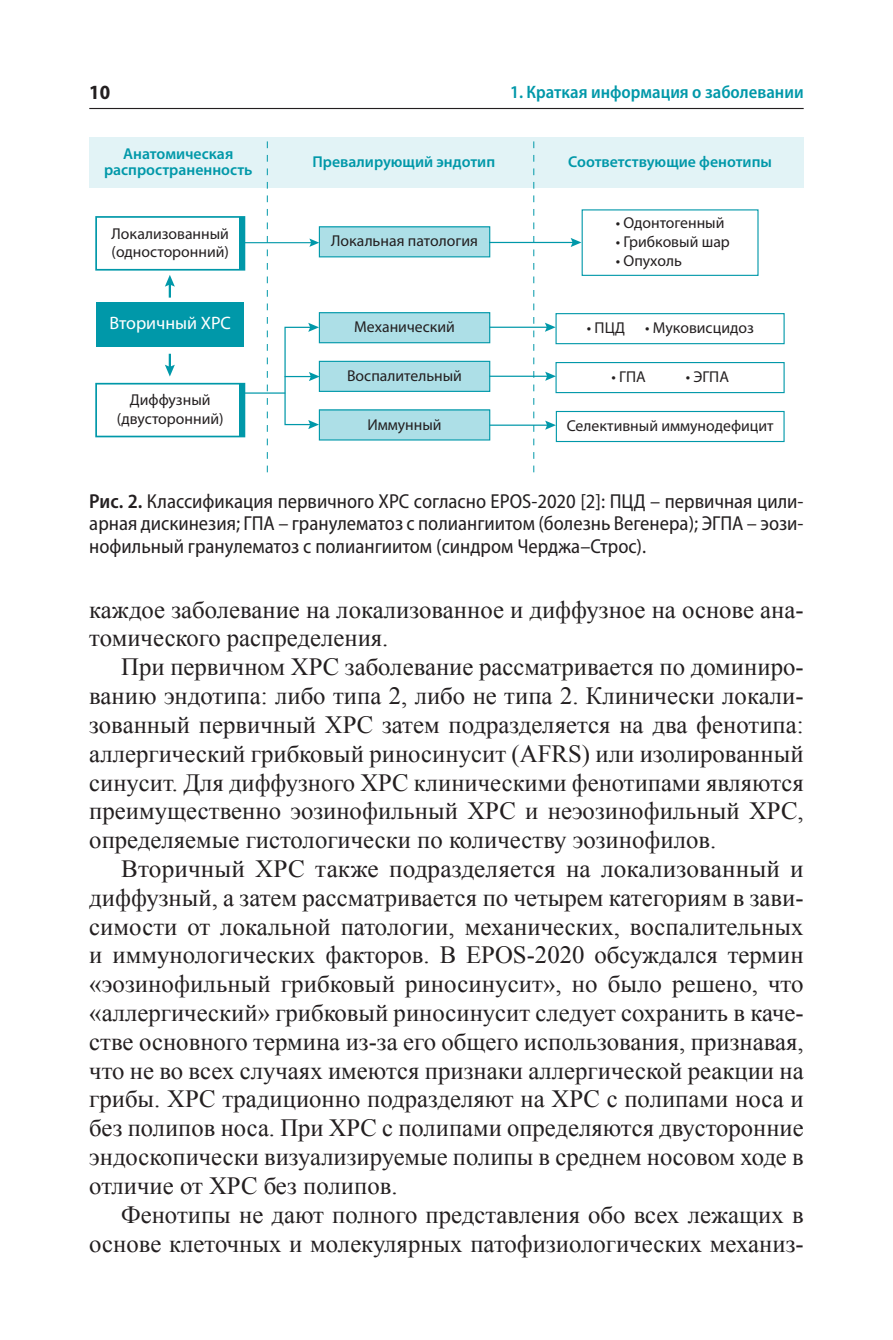
<style>
.page{position:relative;width:893px;height:1340px;background:#fff}
.page>*{position:absolute;margin:0;border:0;box-sizing:border-box;transform-origin:0 0}
.t1{font:24.75px/28.8px "Times New Roman";color:#231f20;text-align:justify}
.t2{font:semi-condensed 20.25px/22.5px "Myriad Pro";color:#231f20;text-align:justify}
.t3{font:700 semi-condensed 20.25px "Myriad Pro";color:#231f20}
.t4{font:600 semi-condensed 18px "Myriad Pro";color:#0098a9}
.t5{font:18px "Myriad Pro";color:#fff}
.t6{font:15.75px/18.9px "Myriad Pro";color:#231f20}
.t7{font:600 15.75px/15.8px "Myriad Pro";color:#0098a9;text-align:center}
.s1{font-weight:600}
</style>
<div class="page">
<hr style="left:89px;top:108px;width:715px;height:1px;background:#231f20">
<div style="left:89px;top:137px;width:714px;height:51px;background:#e2f3f6"></div>
<div style="left:96px;top:302px;width:148px;height:44px;background:#0098a9"></div>
<div style="left:95px;top:216px;width:150px;height:54px;border:2px solid #0098a9"></div>
<div style="left:239px;top:217px;width:5px;height:53px;background:#0098a9"></div>
<div style="left:95px;top:383px;width:150px;height:54px;border:2px solid #0098a9"></div>
<div style="left:239px;top:384px;width:5px;height:52px;background:#0098a9"></div>
<div style="left:319px;top:227px;width:171px;height:30px;background:#addfe7"></div>
<div style="left:319px;top:226px;width:171px;height:31px;border:1px solid #0098a9"></div>
<div style="left:555px;top:313px;width:230px;height:31px;border:1px solid #0098a9"></div>
<div style="left:555px;top:362px;width:230px;height:31px;border:1px solid #0098a9"></div>
<div style="left:556px;top:411px;width:229px;height:31px;border:1px solid #0098a9"></div>
<div style="left:319px;top:313px;width:171px;height:30px;background:#addfe7"></div>
<div style="left:319px;top:312px;width:171px;height:31px;border:1px solid #0098a9"></div>
<div style="left:319px;top:361px;width:171px;height:30px;background:#addfe7"></div>
<div style="left:319px;top:361px;width:171px;height:31px;border:1px solid #0098a9"></div>
<div style="left:319px;top:410px;width:171px;height:30px;background:#addfe7"></div>
<svg style="left:267px;top:141px;width:1px;height:332px"></svg>
<svg style="left:533px;top:141px;width:1px;height:332px"></svg>
<svg style="left:165px;top:275px;width:10px;height:22px"></svg>
<svg style="left:165px;top:354px;width:10px;height:22px"></svg>
<div style="left:582px;top:209px;width:176px;height:67px;border:1px solid #0098a9"></div>
<hr style="left:244px;top:242px;width:69px;height:1px;background:#0098a9">
<svg style="left:309px;top:238px;width:10px;height:9px"></svg>
<svg style="left:308px;top:323px;width:11px;height:9px"></svg>
<svg style="left:308px;top:420px;width:11px;height:9px"></svg>
<hr style="left:245px;top:392px;width:40px;height:1px;background:#0098a9">
<svg style="left:285px;top:372px;width:35px;height:9px"></svg>
<hr style="left:489px;top:242px;width:85px;height:1px;background:#0098a9">
<svg style="left:571px;top:238px;width:10px;height:9px"></svg>
<hr style="left:490px;top:326px;width:58px;height:2px;background:#0098a9">
<svg style="left:545px;top:323px;width:11px;height:9px"></svg>
<hr style="left:489px;top:375px;width:60px;height:2px;background:#0098a9">
<svg style="left:545px;top:372px;width:11px;height:9px"></svg>
<hr style="left:490px;top:424px;width:59px;height:2px;background:#0098a9">
<svg style="left:545px;top:420px;width:11px;height:10px"></svg>
<p class="t3" style="left:89px;top:85px;width:22px">10</p>
<p class="t4" style="left:510px;top:85px;width:295px">1. Краткая информация о заболевании</p>
<p class="t7" style="left:104px;top:146px;width:150px">Анатомическая распространенность</p>
<p class="t7" style="left:312px;top:154px;width:184px">Превалирующий эндотип</p>
<p class="t7" style="left:568px;top:154px;width:205px">Соответствующие фенотипы</p>
<p class="t6" style="left:112px;top:225px;width:119px">Локализованный (односторонний)</p>
<p class="t5" style="left:109px;top:316px;width:123px">Вторичный ХРС</p>
<p class="t6" style="left:117px;top:392px;width:108px;text-align:center">Диффузный (двусторонний)</p>
<p class="t6" style="left:331px;top:233px;width:148px">Локальная патология</p>
<p class="t6" style="left:354px;top:319px;width:102px">Механический</p>
<p class="t6" style="left:347px;top:367px;width:116px">Воспалительный</p>
<p class="t6" style="left:367px;top:416px;width:76px">Иммунный</p>
<p class="t6" style="left:616px;top:215px;width:110px">• Одонтогенный</p>
<p class="t6" style="left:616px;top:234px;width:116px">• Грибковый шар</p>
<p class="t6" style="left:616px;top:253px;width:68px">• Опухоль</p>
<p class="t6" style="left:587px;top:320px;width:40px">• ПЦД</p>
<p class="t6" style="left:645px;top:320px;width:110px">• Муковисцидоз</p>
<p class="t6" style="left:611px;top:369px;width:36px">• ГПА</p>
<p class="t6" style="left:686px;top:369px;width:45px">• ЭГПА</p>
<p class="t6" style="left:567px;top:417px;width:208px">Селективный иммунодефицит</p>
<p class="t2" style="left:89px;top:491px;width:716px"><span class="s1">Рис. 2.</span> Классификация первичного ХРС согласно EPOS-2020 [2]: ПЦД – первичная цили&shy;арная дискинезия; ГПА – гранулематоз с полиангиитом (болезнь Вегенера); ЭГПА – эози&shy;нофильный гранулематоз с полиангиитом (синдром Черджа–Строс).</p>
<p class="t1" style="left:89px;top:595px;width:716px">каждое заболевание на локализованное и диффузное на основе ана&shy;томического распределения.</p>
<p class="t1" style="left:89px;top:652px;width:716px;text-indent:32px">При первичном ХРС заболевание рассматривается по доминиро&shy;ванию эндотипа: либо типа 2, либо не типа 2. Клинически локали&shy;зованный первичный ХРС затем подразделяется на два фенотипа: аллергический грибковый риносинусит (AFRS) или изолированный синусит. Для диффузного ХРС клиническими фенотипами являются преимущественно эозинофильный ХРС и неэозинофильный ХРС, определяемые гистологически по количеству эозинофилов.</p>
<p class="t1" style="left:89px;top:854px;width:716px;text-indent:32px">Вторичный ХРС также подразделяется на локализованный и диффузный, а затем рассматривается по четырем категориям в зави&shy;симости от локальной патологии, механических, воспалительных и иммунологических факторов. В EPOS-2020 обсуждался термин «эозинофильный грибковый риносинусит», но было решено, что «аллергический» грибковый риносинусит следует сохранить в каче&shy;стве основного термина из-за его общего использования, признавая, что не во всех случаях имеются признаки аллергической реакции на грибы. ХРС традиционно подразделяют на ХРС с полипами носа и без полипов носа. При ХРС с полипами определяются двусторонние эндоскопически визуализируемые полипы в среднем носовом ходе в отличие от ХРС без полипов.</p>
<p class="t1" style="left:89px;top:1199px;width:716px;text-align:right">Фенотипы не дают полного представления обо всех лежащих в основе клеточных и молекулярных патофизиологических механиз-</p>
</div>
